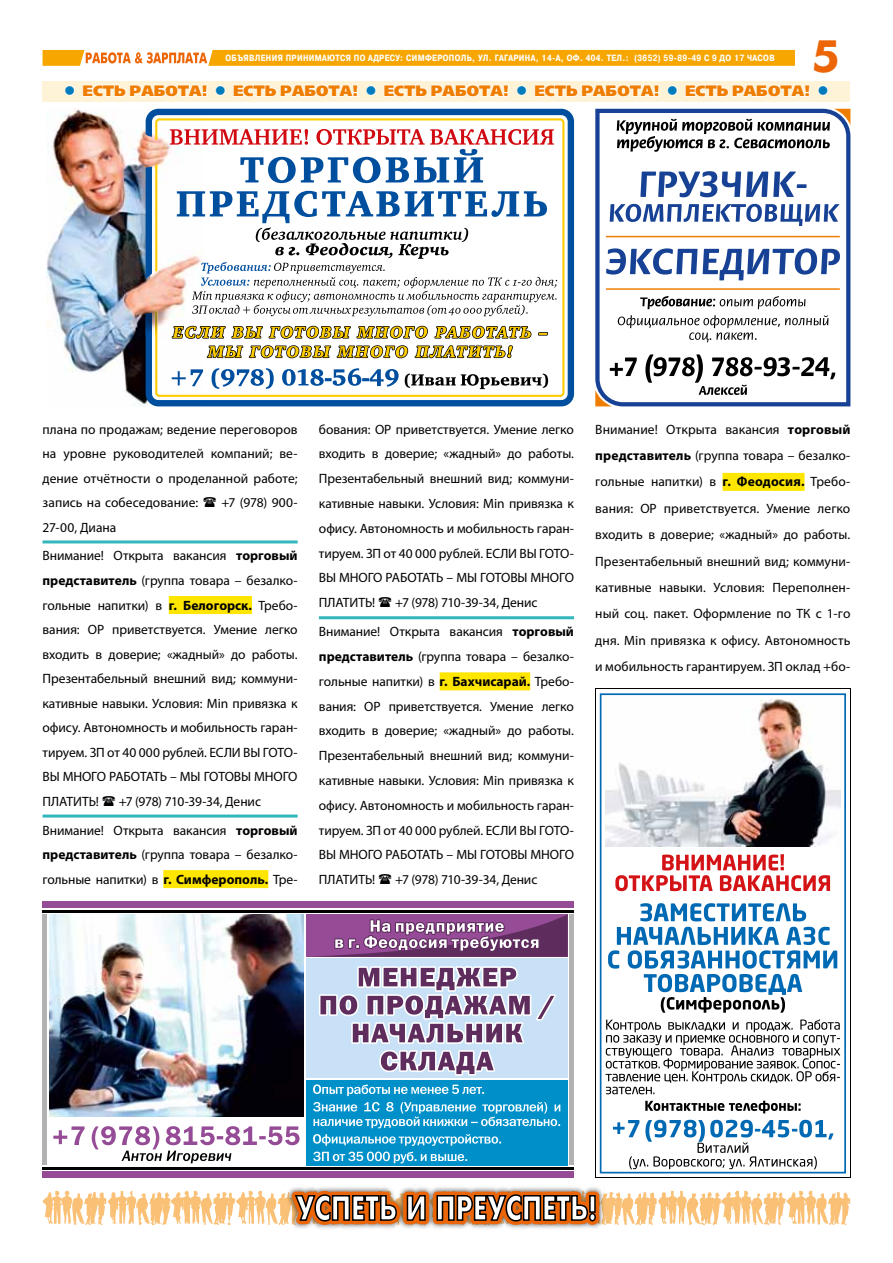
<style>
.page{position:relative;width:893px;height:1263px;background:#fff}
.page>*{position:absolute;margin:0;border:0;box-sizing:border-box;transform-origin:0 0}
.t1{font:45px "Futuris Extra CTT";color:#ec6608}
.t2{font:15px "Free Set Extra CTT";color:#ef7d00}
.t3{font:13.5px/24.8px "Myriad Pro";letter-spacing:-.005em;color:#000;text-align:justify}
.t4{font:700 9px "Pragmatica Cond C";letter-spacing:.04em;color:#fff}
.s1{color:#007bbc}
.s2{font-weight:700}
</style>
<div class="page">
<img style="left:289px;top:1187px;width:312px;height:42px">
<svg style="left:42px;top:1191px;width:808px;height:34px"></svg>
<svg style="left:43px;top:50px;width:751px;height:16px;background:#f7ad1f"></svg>
<hr style="left:43px;top:540px;width:255px;height:3px;background:#31b7bc">
<div style="left:169px;top:596px;width:83px;height:18px;background:#ffe600"></div>
<hr style="left:43px;top:814px;width:255px;height:3px;background:#31b7bc">
<div style="left:163px;top:870px;width:105px;height:18px;background:#ffe600"></div>
<hr style="left:319px;top:616px;width:255px;height:3px;background:#31b7bc">
<div style="left:440px;top:672px;width:90px;height:18px;background:#ffe600"></div>
<div style="left:722px;top:473px;width:82px;height:18px;background:#ffe600"></div>
<div style="left:43px;top:81px;width:807px;height:21px;background:#fff3d7"></div>
<svg style="left:65px;top:85px;width:10px;height:11px"></svg>
<svg style="left:82px;top:84px;width:126px;height:13px"></svg>
<svg style="left:215px;top:84px;width:143px;height:13px"></svg>
<svg style="left:366px;top:85px;width:10px;height:11px"></svg>
<svg style="left:384px;top:84px;width:125px;height:13px"></svg>
<svg style="left:517px;top:85px;width:10px;height:11px"></svg>
<svg style="left:534px;top:84px;width:126px;height:13px"></svg>
<svg style="left:667px;top:85px;width:11px;height:11px"></svg>
<svg style="left:685px;top:84px;width:125px;height:13px"></svg>
<svg style="left:818px;top:85px;width:10px;height:11px"></svg>
<svg style="left:43px;top:912px;width:531px;height:258px"></svg>
<div style="left:43px;top:901px;width:531px;height:7px;background:#954b96"></div>
<hr style="left:43px;top:910px;width:531px;height:2px;background:#000">
<hr style="left:43px;top:1167px;width:531px;height:2px;background:#000">
<div style="left:43px;top:1171px;width:531px;height:7px;background:#954b96"></div>
<hr style="left:43px;top:914px;width:4px;height:251px;background:#b3b2b2">
<hr style="left:570px;top:914px;width:4px;height:251px;background:#b3b2b2">
<div style="left:306px;top:1080px;width:262px;height:85px;background:#0090c9"></div>
<svg style="left:306px;top:914px;width:262px;height:163px;background:#aca0c0"></svg>
<svg style="left:53px;top:1126px;width:247px;height:37px"></svg>
<img style="left:49px;top:914px;width:255px;height:202px">
<svg style="left:313px;top:1084px;width:247px;height:79px"></svg>
<svg style="left:595px;top:109px;width:255px;height:297px"></svg>
<svg style="left:606px;top:119px;width:234px;height:276px"></svg>
<hr style="left:606px;top:288px;width:234px;height:2px;background:#ef7d00">
<hr style="left:606px;top:236px;width:234px;height:1px;background:#ef7d00">
<img style="left:46px;top:109px;width:100px;height:297px">
<svg style="left:146px;top:109px;width:428px;height:297px;fill:#004f9f"></svg>
<img style="left:146px;top:313px;width:6px;height:22px">
<svg style="left:155px;top:118px;width:409px;height:279px"></svg>
<img style="left:155px;top:311px;width:2px;height:24px">
<svg style="left:172px;top:368px;width:227px;height:21px"></svg>
<svg style="left:405px;top:374px;width:143px;height:15px"></svg>
<svg style="left:170px;top:129px;width:387px;height:230px"></svg>
<div style="left:600px;top:693px;width:246px;height:480px;border:2px solid #0069b4"></div>
<img style="left:605px;top:699px;width:236px;height:148px">
<svg style="left:615px;top:854px;width:215px;height:37px"></svg>
<svg style="left:606px;top:903px;width:234px;height:266px"></svg>
<p class="t4" style="left:225px;top:53px;width:551px">объявления принимаются по адресу: симферополь, ул. гагарина, 14-а, оф. 404. тел.: (3652) 59-89-49 с 9 до 17 часов</p>
<h1 class="t1" style="left:813px;top:31px;width:28px">5</h1>
<p class="t2" style="left:64px;top:82px;width:30px"><span class="s1">●</span> ест</p>
<p class="t2" style="left:114px;top:82px;width:65px">ь работа</p>
<p class="t2" style="left:202px;top:82px;width:43px">! <span class="s1">●</span> ест</p>
<p class="t2" style="left:265px;top:82px;width:65px">ь работа</p>
<p class="t2" style="left:352px;top:82px;width:43px">! <span class="s1">●</span> ест</p>
<p class="t2" style="left:415px;top:82px;width:65px">ь работа</p>
<p class="t2" style="left:503px;top:82px;width:43px">! <span class="s1">●</span> ест</p>
<p class="t2" style="left:566px;top:82px;width:65px">ь работа</p>
<p class="t2" style="left:653px;top:82px;width:43px">! <span class="s1">●</span> ест</p>
<p class="t2" style="left:717px;top:82px;width:65px">ь работа</p>
<p class="t2" style="left:804px;top:82px;width:26px">! <span class="s1">●</span></p>
<p class="t3" style="left:43px;top:416px;width:257px">плана по продажам; ведение переговоров на уровне руководителей компаний; ве&shy;дение отчётности о проделанной работе; запись на собеседование:</p>
<p class="t3" style="left:221px;top:490px;width:78px">+7 (978) 900-</p>
<p class="t3" style="left:43px;top:513px;width:257px;line-height:28.8px">27-00, Диана<br>Внимание! Открыта вакансия <span class="s2">торговый</span></p>
<p class="t3" style="left:43px;top:568px;width:257px"><span class="s2">представитель</span> (группа товара – безалко&shy;гольные напитки) в <span class="s2">г. Белогорск.</span> Требо&shy;вания: ОР приветствуется. Умение легко входить в доверие; «жадный» до работы.<br>Презентабельный внешний вид; коммуни&shy;кативные навыки. Условия: Min привязка к офису. Автономность и мобильность гаран&shy;тируем. ЗП от 40 000 рублей. ЕСЛИ ВЫ ГОТО-ВЫ МНОГО РАБОТАТЬ – МЫ ГОТОВЫ МНОГО ПЛАТИТЬ!</p>
<p class="t3" style="left:43px;top:787px;width:257px;line-height:28.8px;text-indent:76px">+7 (978) 710-39-34, Денис<br>Внимание! Открыта вакансия <span class="s2">торговый</span></p>
<p class="t3" style="left:43px;top:842px;width:257px"><span class="s2">представитель</span> (группа товара – безалко&shy;гольные напитки) в <span class="s2">г. Симферополь.</span> Тре-</p>
<p class="t3" style="left:319px;top:416px;width:257px">бования: ОР приветствуется. Умение легко входить в доверие; «жадный» до работы.<br>Презентабельный внешний вид; коммуни&shy;кативные навыки. Условия: Min привязка к офису. Автономность и мобильность гаран&shy;тируем. ЗП от 40 000 рублей. ЕСЛИ ВЫ ГОТО-ВЫ МНОГО РАБОТАТЬ – МЫ ГОТОВЫ МНОГО ПЛАТИТЬ!</p>
<p class="t3" style="left:319px;top:588px;width:257px;line-height:29.1px;text-indent:76px">+7 (978) 710-39-34, Денис<br>Внимание! Открыта вакансия <span class="s2">торговый</span></p>
<p class="t3" style="left:319px;top:644px;width:257px"><span class="s2">представитель</span> (группа товара – безалко&shy;гольные напитки) в <span class="s2">г. Бахчисарай.</span> Требо&shy;вания: ОР приветствуется. Умение легко входить в доверие; «жадный» до работы.<br>Презентабельный внешний вид; коммуни&shy;кативные навыки. Условия: Min привязка к офису. Автономность и мобильность гаран&shy;тируем. ЗП от 40 000 рублей. ЕСЛИ ВЫ ГОТО-ВЫ МНОГО РАБОТАТЬ – МЫ ГОТОВЫ МНОГО ПЛАТИТЬ!</p>
<p class="t3" style="left:395px;top:867px;width:144px">+7 (978) 710-39-34, Денис</p>
<p class="t3" style="left:595px;top:416px;width:257px;line-height:26.4px">Внимание! Открыта вакансия <span class="s2">торговый представитель</span> (группа товара – безалко&shy;гольные напитки) в <span class="s2">г. Феодосия.</span> Требо&shy;вания: ОР приветствуется. Умение легко входить в доверие; «жадный» до работы.<br>Презентабельный внешний вид; коммуни&shy;кативные навыки. Условия: Переполнен&shy;ный соц. пакет. Оформление по ТК с 1-го дня. Min привязка к офису. Автономность и мобильность гарантируем. ЗП оклад +бо-</p>
</div>
